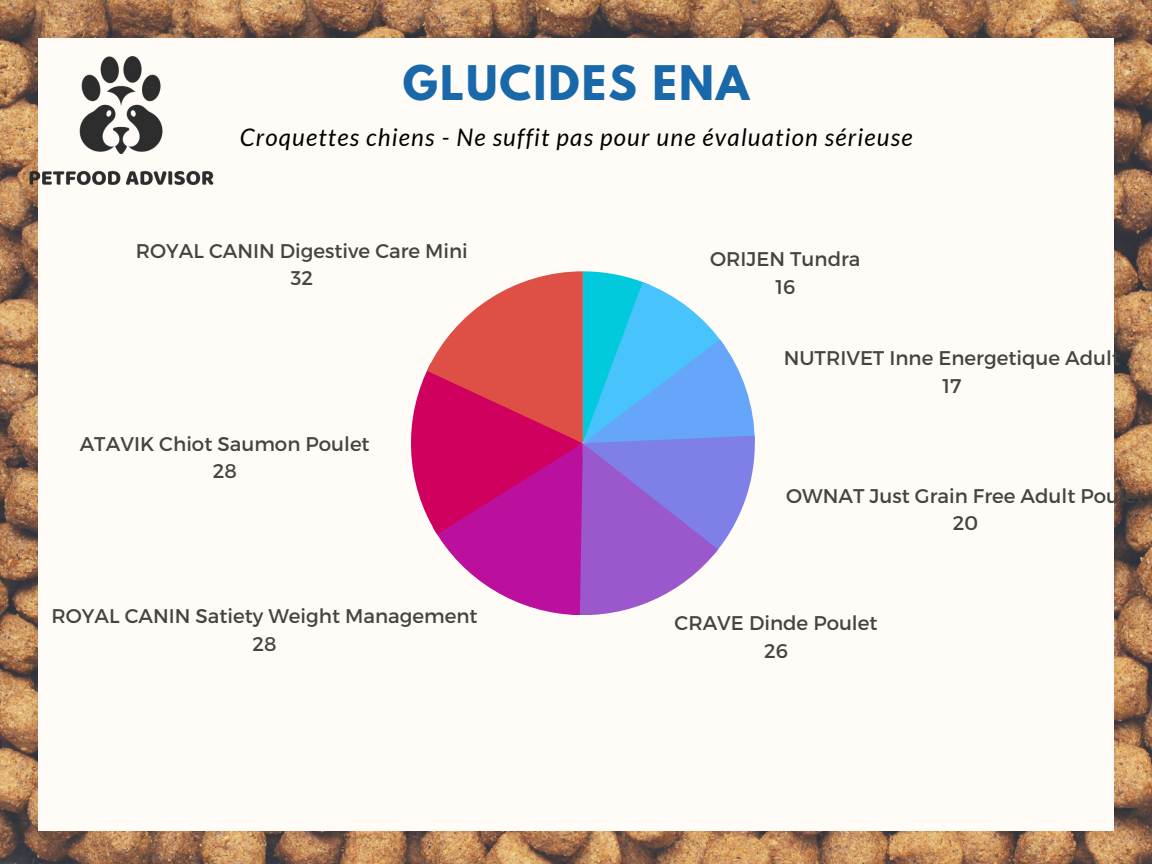
<style>
.page{position:relative;width:1152px;height:864px;background:#fff}
.page>*{position:absolute;margin:0;border:0;box-sizing:border-box;transform-origin:0 0}
.t1{font:700 42.3px "League Spartan";letter-spacing:.05em;color:#1868aa}
.t2{font:italic 24.15px "Lato";letter-spacing:.05em;color:#000}
.t3{font:19.8px "Montserrat";color:#444440}
</style>
<div class="page">
<img style="left:0;top:0;width:1152px;height:864px">
<div style="left:38px;top:38px;width:1076px;height:792px;background:#fffcf8"></div>
<svg style="left:411px;top:271px;width:344px;height:344px"></svg>
<img style="left:0;top:0;width:317px;height:242px">
<p class="t1" style="left:403px;top:62px;width:348px">GLUCIDES ENA</p>
<p class="t2" style="left:240px;top:122px;width:674px">Croquettes chiens - Ne suffit pas pour une évaluation sérieuse</p>
<p class="t3" style="left:136px;top:238px;width:333px">ROYAL CANIN Digestive Care Mini</p>
<p class="t3" style="left:291px;top:265px;width:24px">32</p>
<p class="t3" style="left:80px;top:431px;width:291px">ATAVIK Chiot Saumon Poulet</p>
<p class="t3" style="left:213px;top:458px;width:26px">28</p>
<p class="t3" style="left:52px;top:604px;width:428px">ROYAL CANIN Satiety Weight Management</p>
<p class="t3" style="left:253px;top:631px;width:26px">28</p>
<p class="t3" style="left:710px;top:246px;width:152px">ORIJEN Tundra</p>
<p class="t3" style="left:776px;top:274px;width:21px">16</p>
<p class="t3" style="left:784px;top:345px;width:338px">NUTRIVET Inne Energetique Adult</p>
<p class="t3" style="left:942px;top:373px;width:20px">17</p>
<p class="t3" style="left:786px;top:483px;width:360px">OWNAT Just Grain Free Adult Poulet</p>
<p class="t3" style="left:953px;top:510px;width:27px">20</p>
<p class="t3" style="left:675px;top:611px;width:204px">CRAVE Dinde Poulet</p>
<p class="t3" style="left:764px;top:638px;width:25px">26</p>
</div>
